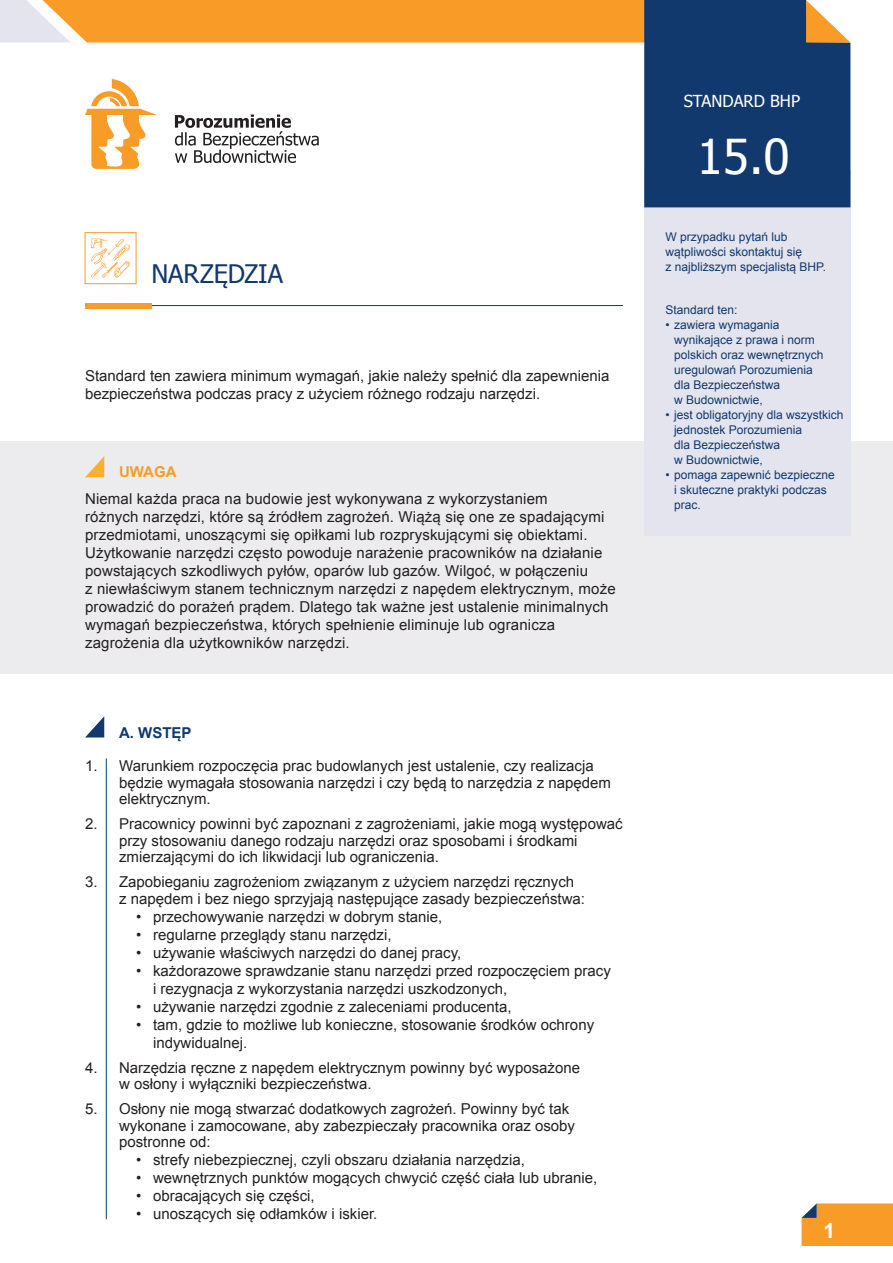
<style>
.page{position:relative;width:893px;height:1263px;background:#fff}
.page>*{position:absolute;margin:0;border:0;box-sizing:border-box;transform-origin:0 0}
.t1{font:48px "Tahoma";color:#fff}
.Tytul{font:25.5px "Tahoma";letter-spacing:-.005em;color:#11396e}
.tekst{font:700 21px "Arial";color:#fff}
.t2{font:16.5px "Tahoma";color:#fff}
.tekst-2{font:15px/18px "Arial";letter-spacing:.01em;color:#231f20}
.Tekst_numerowany{font:15px/16.5px "Arial";color:#231f20}
.Tekst_kropki{font:15px/18px "Arial";color:#231f20}
.Tytulik{font:700 15px "Arial";color:#11396e}
.Uwaga{font:700 15px "Arial";color:#f89c27}
.tekst_wymienianie{font:12px/15px "Arial";color:#11396e}
.tekst-3{font:12px/15px "Arial";color:#11396e}
</style>
<div class="page">
<div style="left:0;top:441px;width:893px;height:233px;background:#ececee"></div>
<svg style="left:85px;top:456px;width:19px;height:21px"></svg>
<svg style="left:85px;top:716px;width:19px;height:21px"></svg>
<hr style="left:151px;top:305px;width:472px;height:1px;background:#11396e">
<div style="left:644px;top:170px;width:206px;height:365px;background:#e3e4ed"></div>
<div style="left:85px;top:303px;width:66px;height:5px;background:#f89c27"></div>
<svg style="left:0;top:0;width:850px;height:207px"></svg>
<svg style="left:801px;top:1203px;width:92px;height:43px;background:#f19d32"></svg>
<hr style="left:106px;top:758px;width:1px;height:461px;background:#11396e">
<div style="left:85px;top:232px;width:51px;height:52px;border:1px solid #f89c27"></div>
<svg style="left:91px;top:239px;width:39px;height:39px"></svg>
<p class="Tytul" style="left:151px;top:257px;width:133px">NARZĘDZIA</p>
<p class="tekst-2" style="left:85px;top:367px;width:526px">Standard ten zawiera minimum wymagań, jakie należy spełnić dla zapewnienia bezpieczeństwa podczas pracy z użyciem różnego rodzaju narzędzi.</p>
<p class="Uwaga" style="left:119px;top:462px;width:59px">UWAGA</p>
<p class="tekst-2" style="left:85px;top:490px;width:532px">Niemal każda praca na budowie jest wykonywana z wykorzystaniem<br>różnych narzędzi, które są źródłem zagrożeń. Wiążą się one ze spadającymi przedmiotami, unoszącymi się opiłkami lub rozpryskującymi się obiektami.<br>Użytkowanie narzędzi często powoduje narażenie pracowników na działanie powstających szkodliwych pyłów, oparów lub gazów. Wilgoć, w połączeniu<br>z niewłaściwym stanem technicznym narzędzi z napędem elektrycznym, może prowadzić do porażeń prądem. Dlatego tak ważne jest ustalenie minimalnych wymagań bezpieczeństwa, których spełnienie eliminuje lub ogranicza zagrożenia dla użytkowników narzędzi.</p>
<p class="Tytulik" style="left:119px;top:722px;width:74px">A. WSTĘP</p>
<p class="Tekst_numerowany" style="left:119px;top:758px;width:493px;text-indent:-34px">1. Warunkiem rozpoczęcia prac budowlanych jest ustalenie, czy realizacja będzie wymagała stosowania narzędzi i czy będą to narzędzia z napędem elektrycznym.</p>
<p class="Tekst_numerowany" style="left:119px;top:816px;width:505px;text-indent:-34px">2. Pracownicy powinni być zapoznani z zagrożeniami, jakie mogą występować przy stosowaniu danego rodzaju narzędzi oraz sposobami i środkami zmierzającymi do ich likwidacji lub ograniczenia.</p>
<p class="Tekst_numerowany" style="left:119px;top:874px;width:468px;text-indent:-34px">3. Zapobieganiu zagrożeniom związanym z użyciem narzędzi ręcznych z napędem i bez niego sprzyjają następujące zasady bezpieczeństwa:</p>
<p class="Tekst_kropki" style="left:136px;top:907px;width:308px">• przechowywanie narzędzi w dobrym stanie,</p>
<p class="Tekst_kropki" style="left:136px;top:925px;width:257px">• regularne przeglądy stanu narzędzi,</p>
<p class="Tekst_kropki" style="left:136px;top:943px;width:327px">• używanie właściwych narzędzi do danej pracy,</p>
<p class="Tekst_kropki" style="left:153px;top:961px;width:459px;text-indent:-17px">• każdorazowe sprawdzanie stanu narzędzi przed rozpoczęciem pracy i rezygnacja z wykorzystania narzędzi uszkodzonych,</p>
<p class="Tekst_kropki" style="left:136px;top:997px;width:377px">• używanie narzędzi zgodnie z zaleceniami producenta,</p>
<p class="Tekst_kropki" style="left:153px;top:1015px;width:443px;text-indent:-17px">• tam, gdzie to możliwe lub konieczne, stosowanie środków ochrony indywidualnej.</p>
<p class="Tekst_numerowany" style="left:119px;top:1059px;width:463px;text-indent:-34px">4. Narzędzia ręczne z napędem elektrycznym powinny być wyposażone w osłony i wyłączniki bezpieczeństwa.</p>
<p class="Tekst_numerowany" style="left:119px;top:1101px;width:458px;text-indent:-34px">5. Osłony nie mogą stwarzać dodatkowych zagrożeń. Powinny być tak wykonane i zamocowane, aby zabezpieczały pracownika oraz osoby postronne od:</p>
<p class="Tekst_kropki" style="left:136px;top:1151px;width:390px">• strefy niebezpiecznej, czyli obszaru działania narzędzia,</p>
<p class="Tekst_kropki" style="left:136px;top:1169px;width:463px">• wewnętrznych punktów mogących chwycić część ciała lub ubranie,</p>
<p class="Tekst_kropki" style="left:136px;top:1187px;width:180px">• obracających się części,</p>
<p class="Tekst_kropki" style="left:136px;top:1205px;width:243px">• unoszących się odłamków i iskier.</p>
<p class="t2" style="left:684px;top:90px;width:118px">STANDARD BHP</p>
<p class="t1" style="left:697px;top:124px;width:95px">15.0</p>
<p class="tekst-3" style="left:665px;top:229px;width:162px">W przypadku pytań lub wątpliwości skontaktuj się<br>z najbliższym specjalistą BHP.</p>
<p class="tekst-3" style="left:665px;top:302px;width:74px">Standard ten:</p>
<p class="tekst_wymienianie" style="left:674px;top:317px;width:151px;text-indent:-9px">• zawiera wymagania wynikające z prawa i norm polskich oraz wewnętrznych uregulowań Porozumienia dla Bezpieczeństwa<br>w Budownictwie,</p>
<p class="tekst_wymienianie" style="left:674px;top:407px;width:171px;text-indent:-9px">• jest obligatoryjny dla wszystkich jednostek Porozumienia<br>dla Bezpieczeństwa<br>w Budownictwie,</p>
<p class="tekst_wymienianie" style="left:674px;top:467px;width:162px;text-indent:-9px">• pomaga zapewnić bezpieczne i skuteczne praktyki podczas prac.</p>
<p class="tekst" style="left:823px;top:1217px;width:13px">1</p>
</div>
